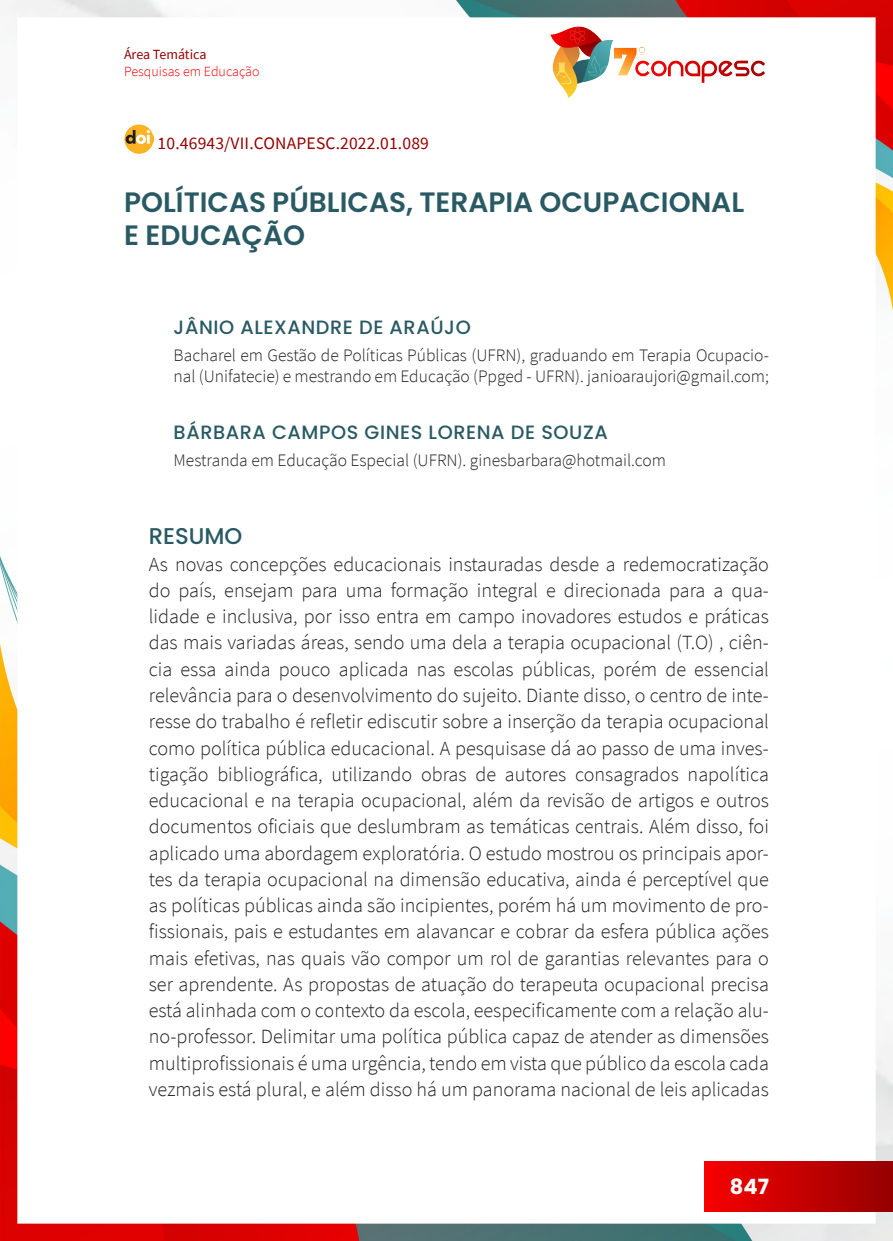
<style>
.page{position:relative;width:893px;height:1241px;background:#fff}
.page>*{position:absolute;margin:0;border:0;box-sizing:border-box;transform-origin:0 0}
._0_TÍTULO{font:600 28px/33.2px "Poppins";color:#295a64}
._3_TÍTULO_RESUMO{font:500 22.75px "Poppins";color:#295a64}
.t1{font:700 21px "Poppins";color:#fff}
._4_RESUMO{font:300 20.12px/26.2px "Source Sans Pro";color:#231f20;text-align:justify}
._1_AUTOR{font:500 19.25px "Poppins";letter-spacing:.03em;color:#295a64}
._2_FORMACAO{font:300 17.5px/21px "Source Sans Pro";color:#231f20}
._16_DOI{font:17.5px "Source Sans Pro";letter-spacing:.01em;color:#940000}
.t2{font:300 14px "Source Sans Pro";color:#f80000}
.t3{font:14px "Source Sans Pro";letter-spacing:-.005em;color:#940000}
</style>
<div class="page">
<img style="left:0;top:0;width:893px;height:1240px">
<div style="left:17px;top:17px;width:859px;height:1206px;background:#fff"></div>
<div style="left:704px;top:1161px;width:189px;height:49px;background:linear-gradient(to right,#f80000,#950000)"></div>
<img style="left:550px;top:26px;width:215px;height:72px">
<img style="left:124px;top:124px;width:30px;height:30px">
<p class="t3" style="left:124px;top:45px;width:84px">Área Temática</p>
<p class="t2" style="left:124px;top:62px;width:137px">Pesquisas em Educação</p>
<p class="_16_DOI" style="left:158px;top:132px;width:273px">10.46943/VII.CONAPESC.2022.01.089</p>
<p class="_0_TÍTULO" style="left:124px;top:186px;width:622px">POLÍTICAS PÚBLICAS, TERAPIA OCUPACIONAL<br>E EDUCAÇÃO</p>
<p class="_1_AUTOR" style="left:174px;top:316px;width:299px">JÂNIO ALEXANDRE DE ARAÚJO</p>
<p class="_2_FORMACAO" style="left:174px;top:344px;width:597px">Bacharel em Gestão de Políticas Públicas (UFRN), graduando em Terapia Ocupacio&shy;nal (Unifatecie) e mestrando em Educação (Ppged - UFRN). janioaraujori@gmail.com;</p>
<p class="_1_AUTOR" style="left:174px;top:421px;width:436px">BÁRBARA CAMPOS GINES LORENA DE SOUZA</p>
<p class="_2_FORMACAO" style="left:174px;top:449px;width:494px">Mestranda em Educação Especial (UFRN). ginesbarbara@hotmail.com</p>
<p class="_3_TÍTULO_RESUMO" style="left:149px;top:523px;width:95px">RESUMO</p>
<p class="_4_RESUMO" style="left:149px;top:550px;width:622px">As novas concepções educacionais instauradas desde a redemocratização do país, ensejam para uma formação integral e direcionada para a qua&shy;lidade e inclusiva, por isso entra em campo inovadores estudos e práticas das mais variadas áreas, sendo uma dela a terapia ocupacional (T.O) , ciên&shy;cia essa ainda pouco aplicada nas escolas públicas, porém de essencial relevância para o desenvolvimento do sujeito. Diante disso, o centro de inte&shy;resse do trabalho é refletir ediscutir sobre a inserção da terapia ocupacional como política pública educacional. A pesquisase dá ao passo de uma inves&shy;tigação bibliográfica, utilizando obras de autores consagrados napolítica educacional e na terapia ocupacional, além da revisão de artigos e outros documentos oficiais que deslumbram as temáticas centrais. Além disso, foi aplicado uma abordagem exploratória. O estudo mostrou os principais apor&shy;tes da terapia ocupacional na dimensão educativa, ainda é perceptível que as políticas públicas ainda são incipientes, porém há um movimento de pro&shy;fissionais, pais e estudantes em alavancar e cobrar da esfera pública ações mais efetivas, nas quais vão compor um rol de garantias relevantes para o ser aprendente. As propostas de atuação do terapeuta ocupacional precisa está alinhada com o contexto da escola, eespecificamente com a relação alu&shy;no-professor. Delimitar uma política pública capaz de atender as dimensões multiprofissionais é uma urgência, tendo em vista que público da escola cada vezmais está plural, e além disso há um panorama nacional de leis aplicadas</p>
<p class="t1" style="left:730px;top:1173px;width:41px">847</p>
</div>
